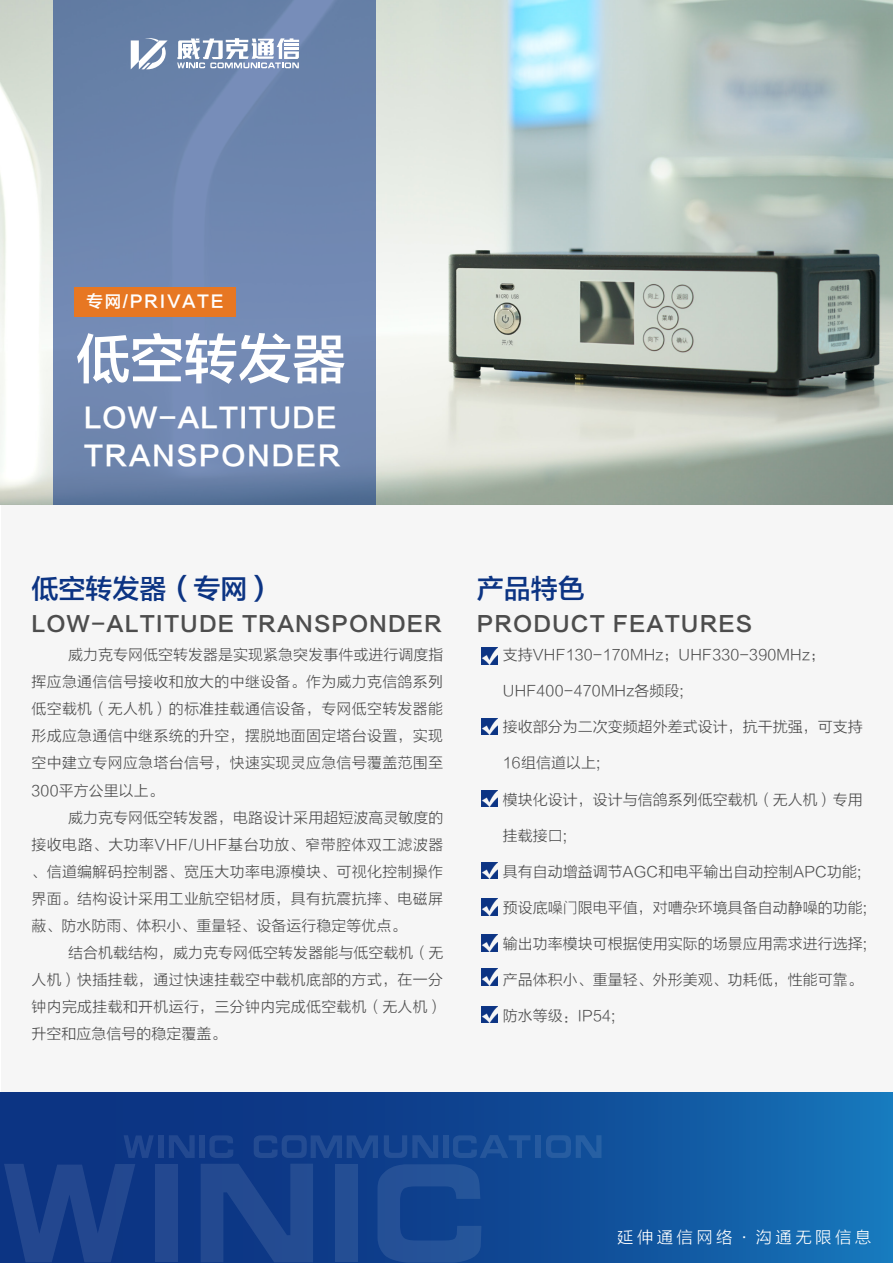
<style>
.page{position:relative;width:893px;height:1263px;background:#fff}
.page>*{position:absolute;margin:0;border:0;box-sizing:border-box;transform-origin:0 0}
.t1{font:54px "FZLTZHK GBK1 0";color:#fff}
.t2{font:27px "FZLTZHK GBK1 0";color:#0c3483}
.t3{font:27px "FZLTZHK GBK1 0";letter-spacing:.025em;color:#fff}
.t4{font:27px "FZLTZHK GBK1 0";letter-spacing:.05em;color:#fff}
.t5{font:21px "FZLTZHK GBK1 0";letter-spacing:.05em;color:#4d4d4d}
.t6{font:16.5px "FZLTXHK";letter-spacing:.2em;color:#fff}
.t7{font:16.5px "FZLTZHK GBK1 0";letter-spacing:.1em;color:#fff}
.t8{font:15px/27px "FZLTXHK";color:#4d4d4d;text-align:justify}
</style>
<div class="page">
<div style="left:2px;top:478px;width:891px;height:752px;background:#f6f6f6"></div>
<img style="left:0;top:0;width:893px;height:504px">
<svg style="left:0;top:1093px;width:893px;height:170px;background:#10509b"></svg>
<svg style="left:124px;top:1135px;width:30px;height:23px"></svg>
<div style="left:158px;top:1135px;width:6px;height:23px;background:#234890"></div>
<svg style="left:169px;top:1135px;width:26px;height:23px"></svg>
<div style="left:200px;top:1135px;width:5px;height:23px;background:#234990"></div>
<svg style="left:209px;top:1135px;width:24px;height:23px"></svg>
<svg style="left:254px;top:1135px;width:124px;height:23px;background:#19448e"></svg>
<svg style="left:384px;top:1135px;width:54px;height:23px"></svg>
<div style="left:443px;top:1135px;width:5px;height:23px;background:#255499"></div>
<svg style="left:453px;top:1135px;width:77px;height:23px;background:#194d95"></svg>
<div style="left:535px;top:1135px;width:6px;height:23px;background:#265a9f"></div>
<svg style="left:546px;top:1135px;width:55px;height:23px"></svg>
<svg style="left:4px;top:1164px;width:131px;height:98px;background:#183e89"></svg>
<div style="left:155px;top:1164px;width:23px;height:98px;background:#234890"></div>
<svg style="left:201px;top:1164px;width:112px;height:98px;background:#1b438d"></svg>
<div style="left:335px;top:1164px;width:23px;height:98px;background:#244e94"></div>
<svg style="left:377px;top:1164px;width:104px;height:98px;background:#1b4a93"></svg>
<img style="left:481px;top:648px;width:17px;height:16px">
<img style="left:481px;top:718px;width:17px;height:17px">
<img style="left:481px;top:790px;width:17px;height:17px">
<img style="left:481px;top:862px;width:17px;height:17px">
<img style="left:481px;top:898px;width:17px;height:17px">
<img style="left:481px;top:934px;width:17px;height:17px">
<div style="left:54px;top:0;width:322px;height:505px;background:#6f87b0"></div>
<svg style="left:131px;top:38px;width:37px;height:31px"></svg>
<svg style="left:177px;top:38px;width:122px;height:30px"></svg>
<div style="left:74px;top:287px;width:161px;height:30px;background:#e77722"></div>
<img style="left:481px;top:968px;width:17px;height:17px">
<img style="left:481px;top:1006px;width:17px;height:17px">
<p class="t7" style="left:87px;top:293px;width:139px">专网/PRIVATE</p>
<h1 class="t1" style="left:76px;top:329px;width:272px">低空转发器</h1>
<h2 class="t3" style="left:84px;top:403px;width:255px">LOW-ALTITUDE</h2>
<h2 class="t4" style="left:84px;top:441px;width:259px">TRANSPONDER</h2>
<h2 class="t2" style="left:32px;top:574px;width:244px">低空转发器（专网）</h2>
<h2 class="t2" style="left:477px;top:574px;width:109px">产品特色</h2>
<h3 class="t5" style="left:32px;top:612px;width:412px">LOW-ALTITUDE TRANSPONDER</h3>
<h3 class="t5" style="left:477px;top:612px;width:277px">PRODUCT FEATURES</h3>
<p class="t8" style="left:32px;top:642px;width:413px;text-indent:37px">威力克专网低空转发器是实现紧急突发事件或进行调度指挥应急通信信号接收和放大的中继设备。作为威力克信鸽系列低空载机（无人机）的标准挂载通信设备，专网低空转发器能形成应急通信中继系统的升空，摆脱地面固定塔台设置，实现空中建立专网应急塔台信号，快速实现灵应急信号覆盖范围至300平方公里以上。</p>
<p class="t8" style="left:32px;top:804px;width:413px;text-indent:37px">威力克专网低空转发器，电路设计采用超短波高灵敏度的接收电路、大功率VHF/UHF基台功放、窄带腔体双工滤波器、信道编解码控制器、宽压大功率电源模块、可视化控制操作界面。结构设计采用工业航空铝材质，具有抗震抗摔、电磁屏蔽、防水防雨、体积小、重量轻、设备运行稳定等优点。</p>
<p class="t8" style="left:32px;top:939px;width:413px;text-indent:37px">结合机载结构，威力克专网低空转发器能与低空载机（无人机）快插挂载，通过快速挂载空中载机底部的方式，在一分钟内完成挂载和开机运行，三分钟内完成低空载机（无人机）升空和应急信号的稳定覆盖。</p>
<p class="t8" style="left:503px;top:642px;width:324px">支持VHF130-170MHz；UHF330-390MHz；</p>
<p class="t8" style="left:503px;top:678px;width:183px">UHF400-470MHz各频段;</p>
<p class="t8" style="left:503px;top:714px;width:361px">接收部分为二次变频超外差式设计，抗干扰强，可支持</p>
<p class="t8" style="left:503px;top:750px;width:99px">16组信道以上;</p>
<p class="t8" style="left:503px;top:786px;width:361px">模块化设计，设计与信鸽系列低空载机（无人机）专用</p>
<p class="t8" style="left:503px;top:822px;width:66px">挂载接口;</p>
<p class="t8" style="left:503px;top:858px;width:360px">具有自动增益调节AGC和电平输出自动控制APC功能;</p>
<p class="t8" style="left:503px;top:894px;width:366px">预设底噪门限电平值，对嘈杂环境具备自动静噪的功能;</p>
<p class="t8" style="left:503px;top:930px;width:366px">输出功率模块可根据使用实际的场景应用需求进行选择;</p>
<p class="t8" style="left:503px;top:966px;width:361px">产品体积小、重量轻、外形美观、功耗低，性能可靠。</p>
<p class="t8" style="left:503px;top:1002px;width:114px">防水等级：IP54;</p>
<p class="t6" style="left:617px;top:1228px;width:256px">延伸通信网络·沟通无限信息</p>
</div>
